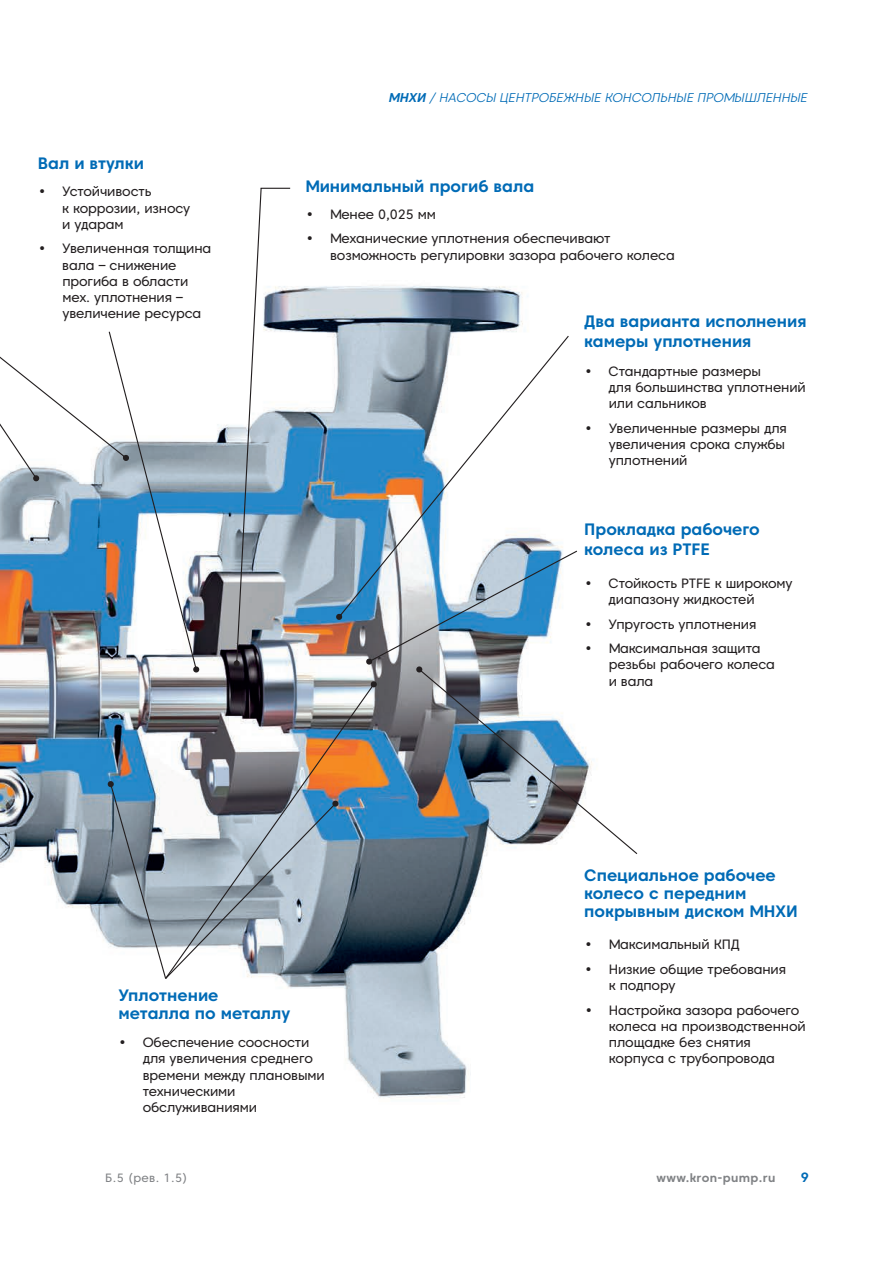
<style>
.page{position:relative;width:893px;height:1263px;background:#fff}
.page>*{position:absolute;margin:0;border:0;box-sizing:border-box;transform-origin:0 0}
.t1{font:700 16.5px/17.9px "Caros";color:#006bb6}
.t2{font:13.5px/16.4px "Caros";letter-spacing:-.01em;color:#231f20}
.t3{font:700 13.5px "Caros";color:#006bb6}
.t4{font:italic 300 12.75px "Caros";color:#006bb6}
.t5{font:700 12px "Caros";letter-spacing:.03em;color:#808285}
.t6{font:12px "Caros";color:#808285}
.s1{font-weight:700}
</style>
<div class="page">
<img style="left:0;top:285px;width:577px;height:814px">
<svg style="left:0;top:285px;width:199px;height:387px"></svg>
<svg style="left:336px;top:336px;width:233px;height:284px"></svg>
<img style="left:165px;top:681px;width:212px;height:298px">
<svg style="left:108px;top:781px;width:230px;height:198px"></svg>
<svg style="left:234px;top:188px;width:56px;height:478px"></svg>
<img style="left:366px;top:551px;width:271px;height:303px">
<svg style="left:121px;top:1040px;width:4px;height:4px"></svg>
<p class="t4" style="left:389px;top:93px;width:420px"><span class="s1">МНХИ</span> / НАСОСЫ ЦЕНТРОБЕЖНЫЕ КОНСОЛЬНЫЕ ПРОМЫШЛЕННЫЕ</p>
<p class="t1" style="left:38px;top:156px;width:108px">Вал и втулки</p>
<p class="t2" style="left:62px;top:185px;width:91px">Устойчивость</p>
<p class="t1" style="left:305px;top:179px;width:230px">Минимальный прогиб вала</p>
<p class="t2" style="left:62px;top:201px;width:130px">к коррозии, износу и ударам</p>
<p class="t2" style="left:62px;top:242px;width:151px">Увеличенная толщина вала – снижение прогиба в области мех. уплотнения – увеличение ресурса</p>
<p class="t2" style="left:330px;top:203px;width:282px;line-height:24.5px">Менее 0,025 мм<br>Механические уплотнения обеспечивают</p>
<p class="t2" style="left:330px;top:248px;width:346px">возможность регулировки зазора рабочего колеса</p>
<p class="t1" style="left:584px;top:313px;width:224px;line-height:20px">Два варианта исполнения камеры уплотнения</p>
<p class="t2" style="left:609px;top:364px;width:199px">Стандартные размеры<br>для большинства уплотнений или сальников</p>
<p class="t2" style="left:609px;top:421px;width:180px">Увеличенные размеры для увеличения срока службы уплотнений</p>
<p class="t1" style="left:584px;top:521px;width:177px;line-height:20px">Прокладка рабочего колеса из PTFE</p>
<p class="t2" style="left:609px;top:576px;width:186px">Стойкость PTFE к широкому диапазону жидкостей</p>
<p class="t2" style="left:609px;top:613px;width:153px;line-height:24.5px">Упругость уплотнения<br>Максимальная защита</p>
<p class="t2" style="left:609px;top:658px;width:168px">резьбы рабочего колеса и вала</p>
<p class="t1" style="left:118px;top:988px;width:173px">Уплотнение металла по металлу</p>
<p class="t2" style="left:143px;top:1035px;width:183px">Обеспечение соосности для увеличения среднего времени между плановыми техническими обслуживаниями</p>
<p class="t1" style="left:584px;top:868px;width:215px">Специальное рабочее колесо с передним покрывным диском МНХИ</p>
<p class="t2" style="left:609px;top:934px;width:179px;line-height:24.5px">Максимальный КПД<br>Низкие общие требования</p>
<p class="t2" style="left:609px;top:974px;width:192px;line-height:24.5px">к подпору<br>Настройка зазора рабочего</p>
<p class="t2" style="left:609px;top:1019px;width:198px">колеса на производственной площадке без снятия корпуса с трубопровода</p>
<p class="t6" style="left:105px;top:1173px;width:84px">Б.5 (рев. 1.5)</p>
<p class="t5" style="left:657px;top:1173px;width:120px">www.kron-pump.ru</p>
<p class="t3" style="left:801px;top:1172px;width:10px">9</p>
</div>
